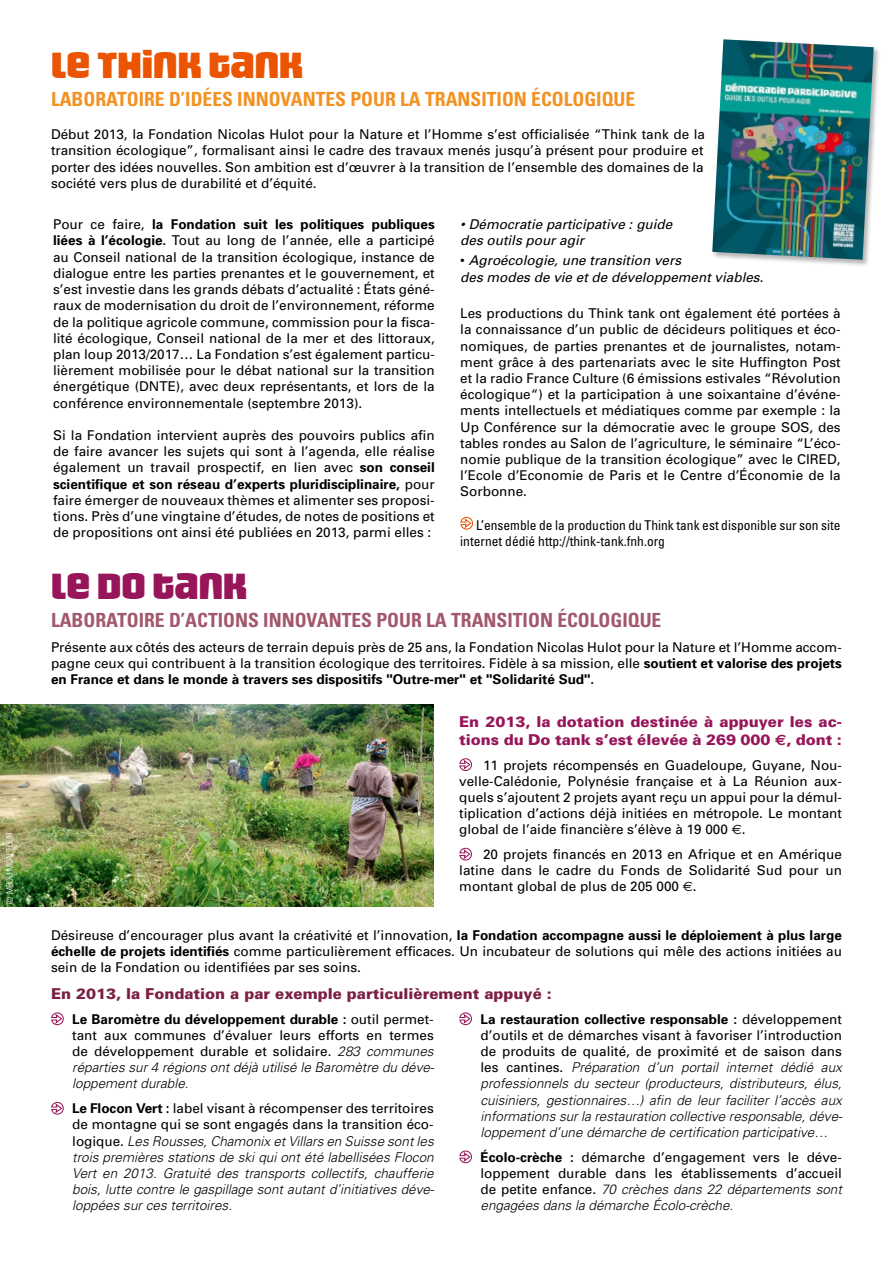
<style>
.page{position:relative;width:893px;height:1263px;background:#fff}
.page>*{position:absolute;margin:0;border:0;box-sizing:border-box;transform-origin:0 0}
.t1{font:45px "FNH";color:#ea5403}
.t2{font:45px "FNH";color:#97165a}
.t3{font:700 condensed 19.5px "Univers";color:#a2586d}
.t4{font:700 condensed 19.5px "Univers";color:#f39222}
.t5{font:900 15px/18px "Univers";color:#97165a}
.t6{font:900 15px "Univers";color:#7b1f43}
.t7{font:13.5px/16.2px "Univers";color:#000;text-align:justify}
.t8{font:italic 300 13.5px/16.2px "Univers";color:#000;text-align:justify}
.t9{font:italic 13.5px/16.2px "Univers";color:#000}
.t10{font:condensed 13.5px/16.2px "Univers";color:#000}
.t11{font:300 condensed 9px "Univers";color:#fff}
.s1{font-weight:700}
.s2{font-style:normal}
.s3{font-family:"Euro Sans";font-weight:700}
.s4{font-family:"Euro Sans"}
.s5{font-weight:300;font-style:italic}
.s6{font-weight:700;font-style:normal}
.s7{font-weight:400;font-style:normal}
</style>
<div class="page">
<svg style="left:459px;top:758px;width:13px;height:13px"></svg>
<svg style="left:459px;top:848px;width:13px;height:12px"></svg>
<svg style="left:51px;top:1012px;width:13px;height:13px"></svg>
<svg style="left:51px;top:1102px;width:13px;height:13px"></svg>
<svg style="left:459px;top:1012px;width:13px;height:13px"></svg>
<svg style="left:459px;top:1150px;width:13px;height:13px"></svg>
<img style="left:0;top:704px;width:434px;height:203px">
<div style="left:711px;top:38px;width:170px;height:228px;background:#000;opacity:.3"></div>
<img style="left:712px;top:39px;width:162px;height:221px">
<svg style="left:460px;top:517px;width:13px;height:13px"></svg>
<p class="t11" style="left:4px;top:904px;width:72px;rotate:-90deg">© MBOU MON TOUR</p>
<h1 class="t1" style="left:51px;top:45px;width:254px">Le Think tank</h1>
<h2 class="t4" style="left:51px;top:87px;width:586px">LABORATOIRE D’IDÉES INNOVANTES POUR LA TRANSITION ÉCOLOGIQUE</h2>
<p class="t7" style="left:51px;top:127px;width:656px">Début 2013, la Fondation Nicolas Hulot pour la Nature et l’Homme s’est officialisée “Think tank de la transition écologique”, formalisant ainsi le cadre des travaux menés jusqu’à présent pour produire et porter des idées nouvelles. Son ambition est d’œuvrer à la transition de l’ensemble des domaines de la société vers plus de durabilité et d’équité.</p>
<p class="t7" style="left:53px;top:217px;width:383px">Pour ce faire, <span class="s1">la Fondation suit les politiques publiques liées à l’écologie.</span> Tout au long de l’année, elle a participé au Conseil national de la transition écologique, instance de dialogue entre les parties prenantes et le gouvernement, et s’est investie dans les grands débats d’actualité : États géné&shy;raux de modernisation du droit de l’environnement, réforme de la politique agricole commune, commission pour la fisca&shy;lité écologique, Conseil national de la mer et des littoraux, plan loup 2013/2017… La Fondation s’est également particu&shy;lièrement mobilisée pour le débat national sur la transition énergétique (DNTE), avec deux représentants, et lors de la conférence environnementale (septembre 2013).</p>
<p class="t7" style="left:53px;top:427px;width:383px">Si la Fondation intervient auprès des pouvoirs publics afin de faire avancer les sujets qui sont à l’agenda, elle réalise également un travail prospectif, en lien avec <span class="s1">son conseil scientifique et son réseau d’experts pluridisciplinaire,</span> pour faire émerger de nouveaux thèmes et alimenter ses proposi&shy;tions. Près d’une vingtaine d’études, de notes de positions et de propositions ont ainsi été publiées en 2013, parmi elles :</p>
<p class="t9" style="left:460px;top:216px;width:214px">• Démocratie participative : guide des outils pour agir</p>
<p class="t9" style="left:460px;top:253px;width:305px"><span class="s2">•</span> Agroécologie, une transition vers<br>des modes de vie et de développement viables<span class="s2">.</span></p>
<p class="t7" style="left:460px;top:305px;width:382px">Les productions du Think tank ont également été portées à la connaissance d’un public de décideurs politiques et éco&shy;nomiques, de parties prenantes et de journalistes, notam&shy;ment grâce à des partenariats avec le site Huffington Post et la radio France Culture (6 émissions estivales “Révolution écologique“) et la participation à une soixantaine d’événe&shy;ments intellectuels et médiatiques comme par exemple : la Up Conférence sur la démocratie avec le groupe SOS, des tables rondes au Salon de l’agriculture, le séminaire “L’éco&shy;nomie publique de la transition écologique” avec le CIRED, l’Ecole d’Economie de Paris et le Centre d’Économie de la Sorbonne.</p>
<p class="t10" style="left:460px;top:516px;width:382px;text-indent:16px">L’ensemble de la production du Think tank est disponible sur son site internet dédié http://think-tank.fnh.org</p>
<h1 class="t2" style="left:51px;top:566px;width:198px">Le Do tank</h1>
<h2 class="t3" style="left:51px;top:608px;width:612px">LABORATOIRE D’ACTIONS INNOVANTES POUR LA TRANSITION ÉCOLOGIQUE</h2>
<p class="t7" style="left:51px;top:639px;width:792px">Présente aux côtés des acteurs de terrain depuis près de 25 ans, la Fondation Nicolas Hulot pour la Nature et l’Homme accom&shy;pagne ceux qui contribuent à la transition écologique des territoires. Fidèle à sa mission, elle <span class="s1">soutient et valorise des projets en France et dans le monde à travers ses dispositifs "Outre-mer" et "Solidarité Sud".</span></p>
<p class="t5" style="left:459px;top:712px;width:384px">En 2013, la dotation destinée à appuyer les ac&shy;tions du Do tank s’est élevée à 269 000 <span class="s3">e</span>, dont :</p>
<p class="t7" style="left:459px;top:757px;width:384px;text-indent:24px">11 projets récompensés en Guadeloupe, Guyane, Nou&shy;velle-Calédonie, Polynésie française et à La Réunion aux&shy;quels s’ajoutent 2 projets ayant reçu un appui pour la démul&shy;tiplication d’actions déjà initiées en métropole. Le montant global de l’aide financière s’élève à 19 000 <span class="s4">e</span>.</p>
<p class="t7" style="left:459px;top:846px;width:384px;text-indent:24px">20 projets financés en 2013 en Afrique et en Amérique latine dans le cadre du Fonds de Solidarité Sud pour un montant global de plus de 205 000 <span class="s4">e</span>.</p>
<p class="t7" style="left:51px;top:927px;width:792px">Désireuse d’encourager plus avant la créativité et l’innovation, <span class="s1">la Fondation accompagne aussi le déploiement à plus large échelle de projets identifiés</span> comme particulièrement efficaces. Un incubateur de solutions qui mêle des actions initiées au sein de la Fondation ou identifiées par ses soins.</p>
<p class="t6" style="left:51px;top:984px;width:502px">En 2013, la Fondation a par exemple particulièrement appuyé :</p>
<p class="t7" style="left:72px;top:1011px;width:364px"><span class="s1">Le Baromètre du développement durable :</span> outil permet&shy;tant aux communes d’évaluer leurs efforts en termes de développement durable et solidaire. <span class="s5">283 communes réparties sur 4 régions ont déjà utilisé le Baromètre du déve&shy;loppement durable.</span></p>
<p class="t8" style="left:72px;top:1100px;width:364px"><span class="s6">Le Flocon Vert :</span> <span class="s7">label visant à récompenser des territoires de montagne qui se sont engagés dans la transition éco&shy;logique.</span> Les Rousses, Chamonix et Villars en Suisse sont les trois premières stations de ski qui ont été labellisées Flocon Vert en 2013. Gratuité des transports collectifs, chaufferie bois, lutte contre le gaspillage sont autant d’initiatives déve&shy;loppées sur ces territoires.</p>
<p class="t8" style="left:480px;top:1011px;width:364px"><span class="s6">La restauration collective responsable :</span> <span class="s7">développement d’outils et de démarches visant à favoriser l’introduction de produits de qualité, de proximité et de saison dans les cantines.</span> Préparation d’un portail internet dédié aux professionnels du secteur (producteurs, distributeurs, élus, cuisiniers, gestionnaires…) afin de leur faciliter l’accès aux informations sur la restauration collective responsable, déve&shy;loppement d’une démarche de certification participative…</p>
<p class="t7" style="left:480px;top:1149px;width:363px"><span class="s1">Écolo-crèche :</span> démarche d’engagement vers le déve&shy;loppement durable dans les établissements d’accueil de petite enfance. <span class="s5">70 crèches dans 22 départements sont engagées dans la démarche Écolo-crèche.</span></p>
</div>
